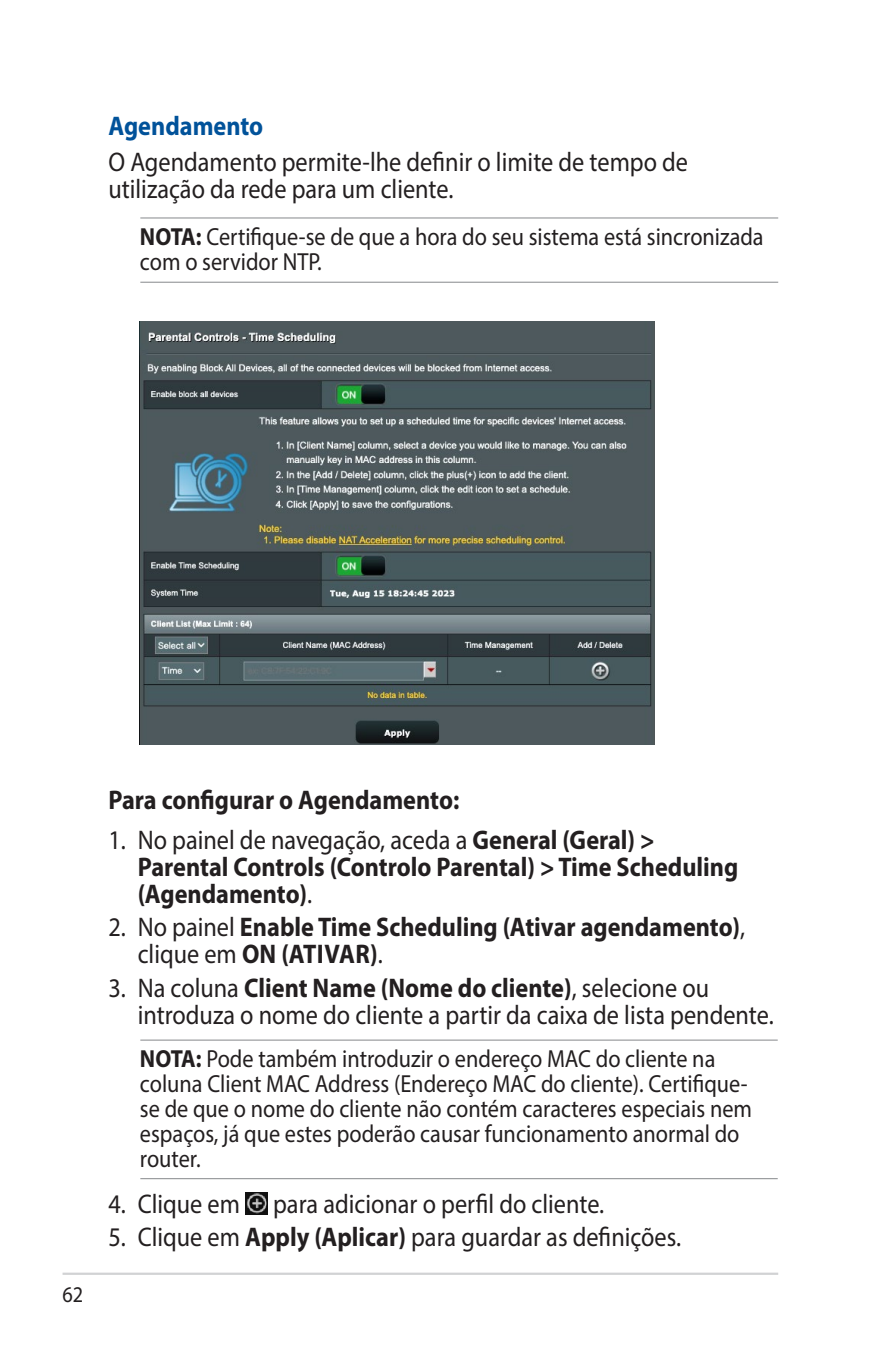
<style>
.page{position:relative;width:893px;height:1346px;background:#fff}
.page>*{position:absolute;margin:0;border:0;box-sizing:border-box;transform-origin:0 0}
.t1{font:27px/27px "Myriad Pro";color:#231f20;scale:.9 1}
.t2{font:700 27px/27px "Myriad Pro";color:#231f20;scale:.9 1}
.t3{font:700 27px "Myriad Pro";color:#01529a;scale:.9 1}
.t4{font:24.75px/24.8px "Myriad Pro";color:#231f20;scale:.9 1}
.t5{font:22.5px "Myriad Pro";color:#231f20;scale:.9 1}
.s1{font-weight:700}
.s2{font-weight:400}
</style>
<div class="page">
<hr style="left:63px;top:1272px;width:715px;height:3px;background:#d1d2d4">
<hr style="left:140px;top:217px;width:638px;height:1px;background:#939598">
<hr style="left:140px;top:282px;width:638px;height:1px;background:#939598">
<hr style="left:140px;top:1039px;width:638px;height:1px;background:#939598">
<hr style="left:140px;top:1178px;width:638px;height:1px;background:#939598">
<img style="left:245px;top:1192px;width:23px;height:23px">
<img style="left:140px;top:321px;width:515px;height:424px">
<p class="t3" style="left:108px;top:108px;width:174px">Agendamento</p>
<p class="t1" style="left:108px;top:148px;width:646px">O Agendamento permite-lhe definir o limite de tempo de utilização da rede para um cliente.</p>
<p class="t4" style="left:140px;top:224px;width:694px"><span class="s1">NOTA:</span> Certifique-se de que a hora do seu sistema está sincronizada com o servidor NTP.</p>
<p class="t5" style="left:63px;top:1281px;width:25px">62</p>
<p class="t2" style="left:108px;top:785px;width:391px">Para configurar o Agendamento:</p>
<p class="t2" style="left:138px;top:825px;width:669px;text-indent:-29px"><span class="s2">1. No painel de navegação, aceda a</span> General (Geral) &gt;<br>Parental Controls (Controlo Parental) &gt; Time Scheduling (Agendamento)<span class="s2">.</span></p>
<p class="t2" style="left:138px;top:912px;width:676px;text-indent:-29px"><span class="s2">2. No painel</span> Enable Time Scheduling (Ativar agendamento)<span class="s2">, clique em</span> ON (ATIVAR)<span class="s2">.</span></p>
<p class="t1" style="left:138px;top:973px;width:708px;text-indent:-29px">3. Na coluna <span class="s1">Client Name (Nome do cliente)</span>, selecione ou introduza o nome do cliente a partir da caixa de lista pendente.</p>
<p class="t4" style="left:140px;top:1046px;width:682px"><span class="s1">NOTA:</span> Pode também introduzir o endereço MAC do cliente na coluna Client MAC Address (Endereço MAC do cliente). Certifique&shy;se de que o nome do cliente não contém caracteres especiais nem espaços, já que estes poderão causar funcionamento anormal do router.</p>
<p class="t1" style="left:108px;top:1189px;width:552px">4. Clique em para adicionar o perfil do cliente.</p>
<p class="t1" style="left:108px;top:1223px;width:638px">5. Clique em <span class="s1">Apply (Aplicar)</span> para guardar as definições.</p>
</div>
